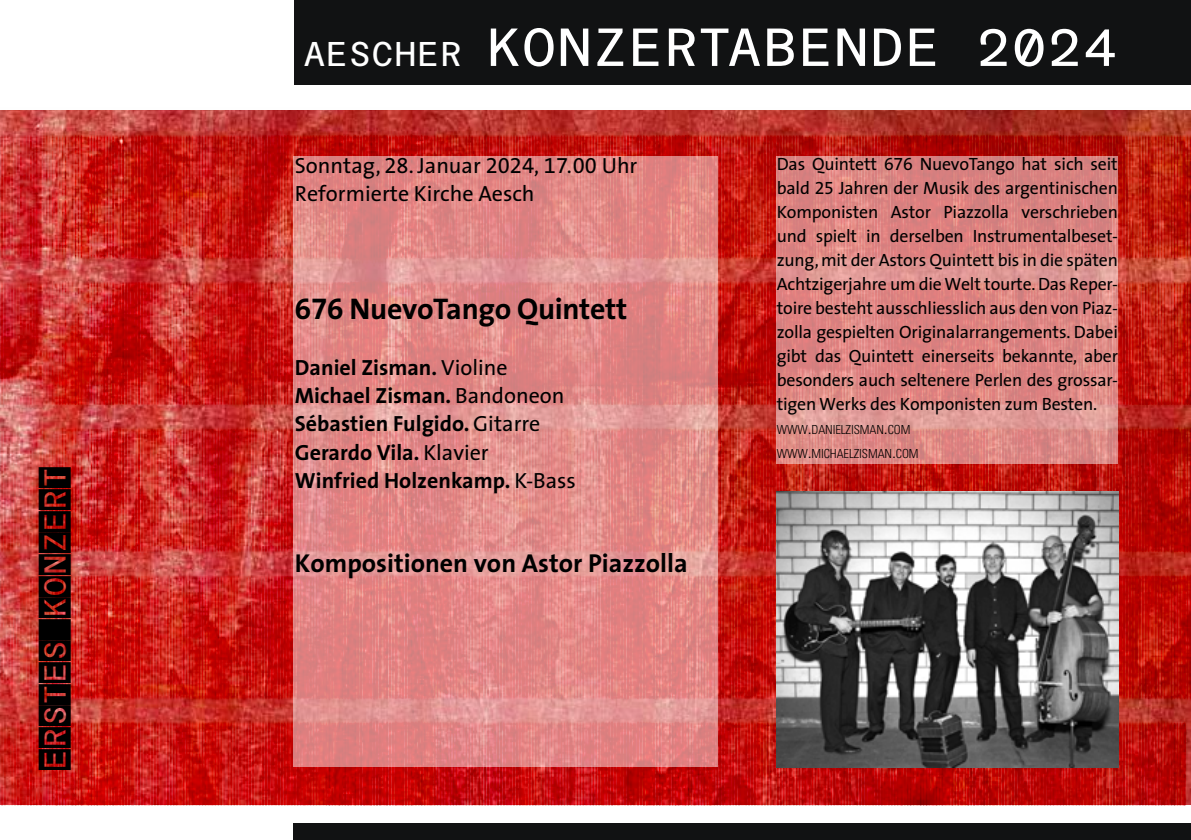
<style>
.page{position:relative;width:1191px;height:840px;background:#fff}
.page>*{position:absolute;margin:0;border:0;box-sizing:border-box;transform-origin:0 0}
.t1{font:56px "IT0 A";letter-spacing:-.015em;color:#fff}
.t2{font:32px "IT0 B";letter-spacing:.025em;color:#000}
.t3{font:700 30px "The Sans";letter-spacing:-.01em;color:#000}
.t4{font:700 26px "The Sans";color:#000}
.t5{font:700 22px/28px "The Sans";color:#000}
.t6{font:22px/28px "The Sans";color:#000}
.t7{font:17.8px/24px "The Sans";letter-spacing:-.01em;color:#000;text-align:justify}
.t8{font:300 condensed 12.4px/24px "Univers LT Std";letter-spacing:-.005em;color:#000}
.s1{font-size:36px}
.s2{font-family:"The Sans Regular Expert"}
.s3{font-family:"The Sans Bold Expert";font-weight:400}
.s4{font-weight:400}
.s5{font-size:17.8px}
</style>
<div class="page">
<img style="left:0;top:110px;width:1191px;height:695px">
<div style="left:294px;top:0;width:897px;height:84px;background:#111213"></div>
<img style="left:777px;top:491px;width:341px;height:275px">
<svg style="left:293px;top:156px;width:425px;height:610px;fill:#e28684"></svg>
<svg style="left:777px;top:156px;width:341px;height:308px;fill:#dd8580"></svg>
<div style="left:294px;top:822px;width:897px;height:17px;background:#111213"></div>
<h2 class="t2" style="left:39px;top:769px;width:303px;rotate:-90deg">Erstes Konzert</h2>
<h1 class="t1" style="left:302px;top:24px;width:817px"><span class="s1">AESCHER</span> KONZERTABENDE 2024</h1>
<p class="t6" style="left:295px;top:151px;width:344px">Sonntag, <span class="s2">28</span>. Januar <span class="s2">2024, 17.00</span> Uhr<br>Reformierte Kirche Aesch</p>
<h3 class="t3" style="left:295px;top:284px;width:334px"><span class="s3">676</span> NuevoTango Quintett</h3>
<p class="t5" style="left:295px;top:353px;width:282px">Daniel Zisman. <span class="s4">Violine<br></span>Michael Zisman. <span class="s4">Bandoneon<br></span>Sébastien Fulgido. <span class="s4">Gitarre<br></span>Gerardo Vila. <span class="s4">Klavier<br></span>Winfried Holzenkamp. <span class="s4">K-Bass</span></p>
<h3 class="t4" style="left:295px;top:540px;width:394px">Kompositionen von Astor Piazzolla</h3>
<p class="t7" style="left:777px;top:151px;width:343px">Das Quintett <span class="s2">676</span> NuevoTango hat sich seit bald <span class="s2">25</span> Jahren der Musik des argentinischen Komponisten Astor Piazzolla verschrieben und spielt in derselben Instrumentalbeset&shy;zung, mit der Astors Quintett bis in die späten Achtzigerjahre um die Welt tourte. Das Reper&shy;toire besteht ausschliesslich aus den von Piaz&shy;zolla gespielten Originalarrangements. Dabei gibt das Quintett einerseits bekannte, aber besonders auch seltenere Perlen des grossar&shy;tigen Werks des Komponisten zum Besten.</p>
<p class="t8" style="left:777px;top:417px;width:143px">WWW<span class="s5">.</span>DANIELZISMAN<span class="s5">.</span>COM<br>WWW<span class="s5">.</span>MICHAELZISMAN<span class="s5">.</span>COM</p>
</div>
